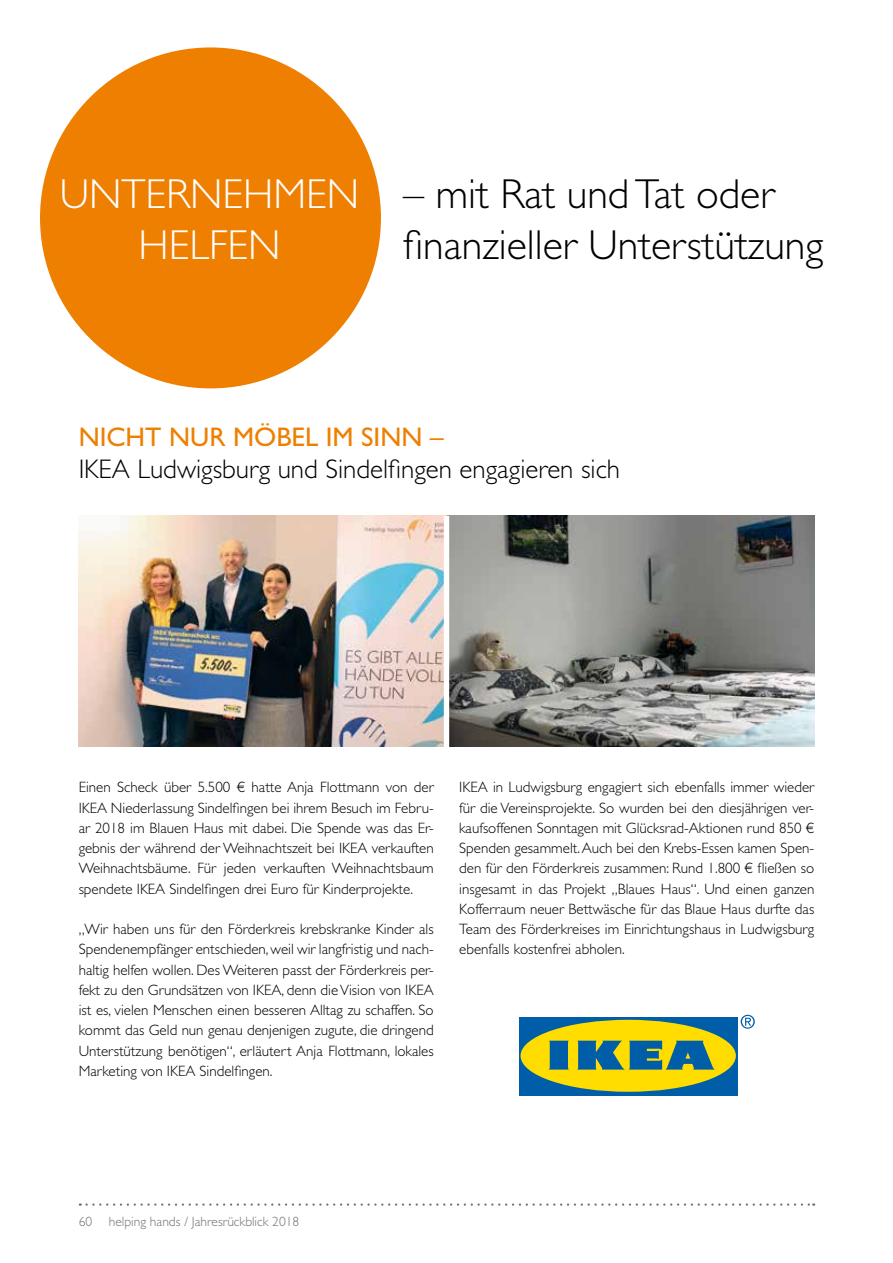
<style>
.page{position:relative;width:893px;height:1263px;background:#fff}
.page>*{position:absolute;margin:0;border:0;box-sizing:border-box;transform-origin:0 0}
.t1{font:300 42px/50.4px "Gill Sans";color:#000}
.t2{font:300 42px/50.4px "Gill Sans";color:#fff;text-align:center}
.t3{font:300 27px "Gill Sans";color:#000}
.t4{font:27px "Gill Sans";color:#ee7f00}
.t5{font:300 15px/20.2px "Gill Sans";color:#000;text-align:justify}
.t6{font:300 13.5px "Gill Sans";color:#707172}
</style>
<div class="page">
<svg style="left:87px;top:1203px;width:727px;height:3px"></svg>
<div style="left:37px;top:44px;width:347px;height:347px;background:#ee7f00;border-radius:50%"></div>
<img style="left:79px;top:516px;width:735px;height:230px">
<div style="left:444px;top:516px;width:5px;height:235px;background:#fff"></div>
<div style="left:519px;top:1017px;width:219px;height:78px;background:#005ea8"></div>
<div style="left:521px;top:1020px;width:215px;height:72px;background:#fd0;border-radius:50%"></div>
<svg style="left:741px;top:1015px;width:14px;height:14px"></svg>
<svg style="left:549px;top:1041px;width:20px;height:28px"></svg>
<svg style="left:577px;top:1041px;width:137px;height:28px"></svg>
<h1 class="t2" style="left:60px;top:170px;width:301px">UNTERNEHMEN<br>HELFEN</h1>
<h1 class="t1" style="left:403px;top:170px;width:422px">– mit Rat und Tat oder finanzieller Unterstützung</h1>
<h2 class="t4" style="left:79px;top:421px;width:366px">NICHT NUR MÖBEL IM SINN –</h2>
<h2 class="t3" style="left:79px;top:454px;width:543px">IKEA Ludwigsburg und Sindelfingen engagieren sich</h2>
<p class="t5" style="left:79px;top:777px;width:357px">Einen Scheck über 5.500 € hatte Anja Flottmann von der IKEA Niederlassung Sindelfingen bei ihrem Besuch im Febru&shy;ar 2018 im Blauen Haus mit dabei. Die Spende was das Er&shy;gebnis der während der Weihnachtszeit bei IKEA verkauften Weihnachtsbäume. Für jeden verkauften Weihnachtsbaum spendete IKEA Sindelfingen drei Euro für Kinderprojekte.</p>
<p class="t5" style="left:79px;top:919px;width:357px">„Wir haben uns für den Förderkreis krebskranke Kinder als Spendenempfänger entschieden, weil wir langfristig und nach&shy;haltig helfen wollen. Des Weiteren passt der Förderkreis per&shy;fekt zu den Grundsätzen von IKEA, denn die Vision von IKEA ist es, vielen Menschen einen besseren Alltag zu schaffen. So kommt das Geld nun genau denjenigen zugute, die dringend Unterstützung benötigen“, erläutert Anja Flottmann, lokales Marketing von IKEA Sindelfingen.</p>
<p class="t5" style="left:459px;top:777px;width:357px">IKEA in Ludwigsburg engagiert sich ebenfalls immer wieder für die Vereinsprojekte. So wurden bei den diesjährigen ver&shy;kaufsoffenen Sonntagen mit Glücksrad-Aktionen rund 850 € Spenden gesammelt. Auch bei den Krebs-Essen kamen Spen&shy;den für den Förderkreis zusammen: Rund 1.800 € fließen so insgesamt in das Projekt „Blaues Haus“. Und einen ganzen Kofferraum neuer Bettwäsche für das Blaue Haus durfte das Team des Förderkreises im Einrichtungshaus in Ludwigsburg ebenfalls kostenfrei abholen.</p>
<p class="t6" style="left:79px;top:1214px;width:222px">60 helping hands / Jahresrückblick 2018</p>
</div>
